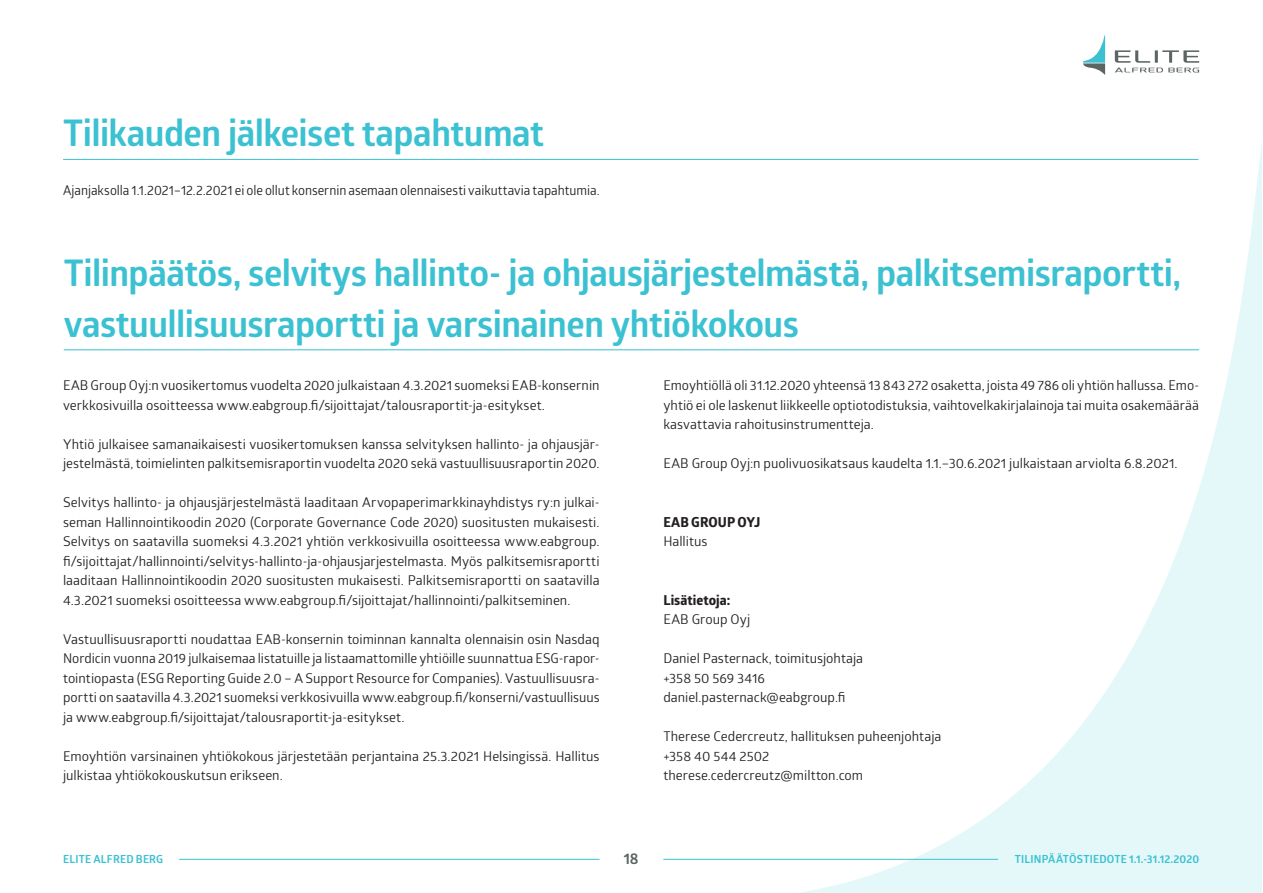
<style>
.page{position:relative;width:1263px;height:893px;background:#fff}
.page>*{position:absolute;margin:0;border:0;box-sizing:border-box;transform-origin:0 0}
.Otsikko_2_sisällyslu{font:700 36px/51px "Glober";letter-spacing:-.015em;color:#3bc1d1}
.t1{font:700 15px "Glober";color:#5b6663}
.Leipis-perusteksti{font:13.5px/19.5px "Glober";color:#231f20}
.Leipis-perusteksti-2{font:13.5px "Glober";color:#231f20;scale:.95 1}
.Leipis-perusteksti-3{font:800 13.5px/19.5px "Glober";letter-spacing:.005em;color:#231f20}
.t2{font:700 10.95px "Glober";letter-spacing:.02em;color:#3bc1d1}
.s1{font-weight:400}
</style>
<div class="page">
<svg style="left:770px;top:144px;width:492px;height:749px"></svg>
<svg style="left:1115px;top:50px;width:84px;height:22px"></svg>
<svg style="left:1083px;top:35px;width:22px;height:40px"></svg>
<hr style="left:179px;top:859px;width:421px;height:1px;background:#3bc1d1">
<hr style="left:663px;top:859px;width:335px;height:1px;background:#3bc1d1">
<hr style="left:63px;top:159px;width:1135px;height:1px;background:#3bc1d1">
<hr style="left:64px;top:349px;width:1135px;height:1px;background:#3bc1d1">
<p class="Otsikko_2_sisällyslu" style="left:63px;top:107px;width:482px">Tilikauden jälkeiset tapahtumat</p>
<p class="Leipis-perusteksti-2" style="left:63px;top:181px;width:566px">Ajanjaksolla 1.1.2021–12.2.2021 ei ole ollut konsernin asemaan olennaisesti vaikuttavia tapahtumia.</p>
<p class="Otsikko_2_sisällyslu" style="left:64px;top:247px;width:1119px">Tilinpäätös, selvitys hallinto- ja ohjausjärjestelmästä, palkitsemisraportti, vastuullisuusraportti ja varsinainen yhtiökokous</p>
<p class="Leipis-perusteksti" style="left:63px;top:375px;width:538px">EAB Group Oyj:n vuosikertomus vuodelta 2020 julkaistaan 4.3.2021 suomeksi EAB-konsernin verkkosivuilla osoitteessa www.eabgroup.fi/sijoittajat/talousraportit-ja-esitykset.</p>
<p class="Leipis-perusteksti" style="left:63px;top:433px;width:538px">Yhtiö julkaisee samanaikaisesti vuosikertomuksen kanssa selvityksen hallinto- ja ohjausjär&shy;jestelmästä, toimielinten palkitsemisraportin vuodelta 2020 sekä vastuullisuusraportin 2020.</p>
<p class="Leipis-perusteksti" style="left:63px;top:492px;width:538px;text-align:justify">Selvitys hallinto- ja ohjausjärjestelmästä laaditaan Arvopaperimarkkinayhdistys ry:n julkai&shy;seman Hallinnointikoodin 2020 (Corporate Governance Code 2020) suositusten mukaisesti.<br>Selvitys on saatavilla suomeksi 4.3.2021 yhtiön verkkosivuilla osoitteessa www.eabgroup. fi/sijoittajat/hallinnointi/selvitys-hallinto-ja-ohjausjarjestelmasta. Myös palkitsemisraportti laaditaan Hallinnointikoodin 2020 suositusten mukaisesti. Palkitsemisraportti on saatavilla 4.3.2021 suomeksi osoitteessa www.eabgroup.fi/sijoittajat/hallinnointi/palkitseminen.</p>
<p class="Leipis-perusteksti" style="left:63px;top:628px;width:538px;text-align:justify">Vastuullisuusraportti noudattaa EAB-konsernin toiminnan kannalta olennaisin osin Nasdaq Nordicin vuonna 2019 julkaisemaa listatuille ja listaamattomille yhtiöille suunnattua ESG-rapor&shy;tointiopasta (ESG Reporting Guide 2.0 – A Support Resource for Companies). Vastuullisuusra&shy;portti on saatavilla 4.3.2021 suomeksi verkkosivuilla www.eabgroup.fi/konserni/vastuullisuus ja www.eabgroup.fi/sijoittajat/talousraportit-ja-esitykset.</p>
<p class="Leipis-perusteksti" style="left:63px;top:745px;width:538px">Emoyhtiön varsinainen yhtiökokous järjestetään perjantaina 25.3.2021 Helsingissä. Hallitus julkistaa yhtiökokouskutsun erikseen.</p>
<p class="Leipis-perusteksti" style="left:663px;top:375px;width:537px;text-align:justify">Emoyhtiöllä oli 31.12.2020 yhteensä 13 843 272 osaketta, joista 49 786 oli yhtiön hallussa. Emo&shy;yhtiö ei ole laskenut liikkeelle optiotodistuksia, vaihtovelkakirjalainoja tai muita osakemäärää kasvattavia rahoitusinstrumentteja.</p>
<p class="Leipis-perusteksti" style="left:663px;top:453px;width:516px">EAB Group Oyj:n puolivuosikatsaus kaudelta 1.1.–30.6.2021 julkaistaan arviolta 6.8.2021.</p>
<p class="Leipis-perusteksti-3" style="left:663px;top:512px;width:99px">EAB GROUP OYJ<br><span class="s1">Hallitus</span></p>
<p class="Leipis-perusteksti-3" style="left:663px;top:590px;width:88px">Lisätietoja:<br><span class="s1">EAB Group Oyj</span></p>
<p class="Leipis-perusteksti" style="left:663px;top:648px;width:201px">Daniel Pasternack, toimitusjohtaja +358 50 569 3416 daniel.pasternack@eabgroup.fi</p>
<p class="Leipis-perusteksti" style="left:663px;top:726px;width:280px">Therese Cedercreutz, hallituksen puheenjohtaja +358 40 544 2502 therese.cedercreutz@miltton.com</p>
<p class="t2" style="left:63px;top:852px;width:102px">ELITE ALFRED BERG</p>
<p class="t1" style="left:624px;top:847px;width:16px">18</p>
<p class="t2" style="left:1015px;top:852px;width:186px">TILINPÄÄTÖSTIEDOTE 1.1.-31.12.2020</p>
</div>
